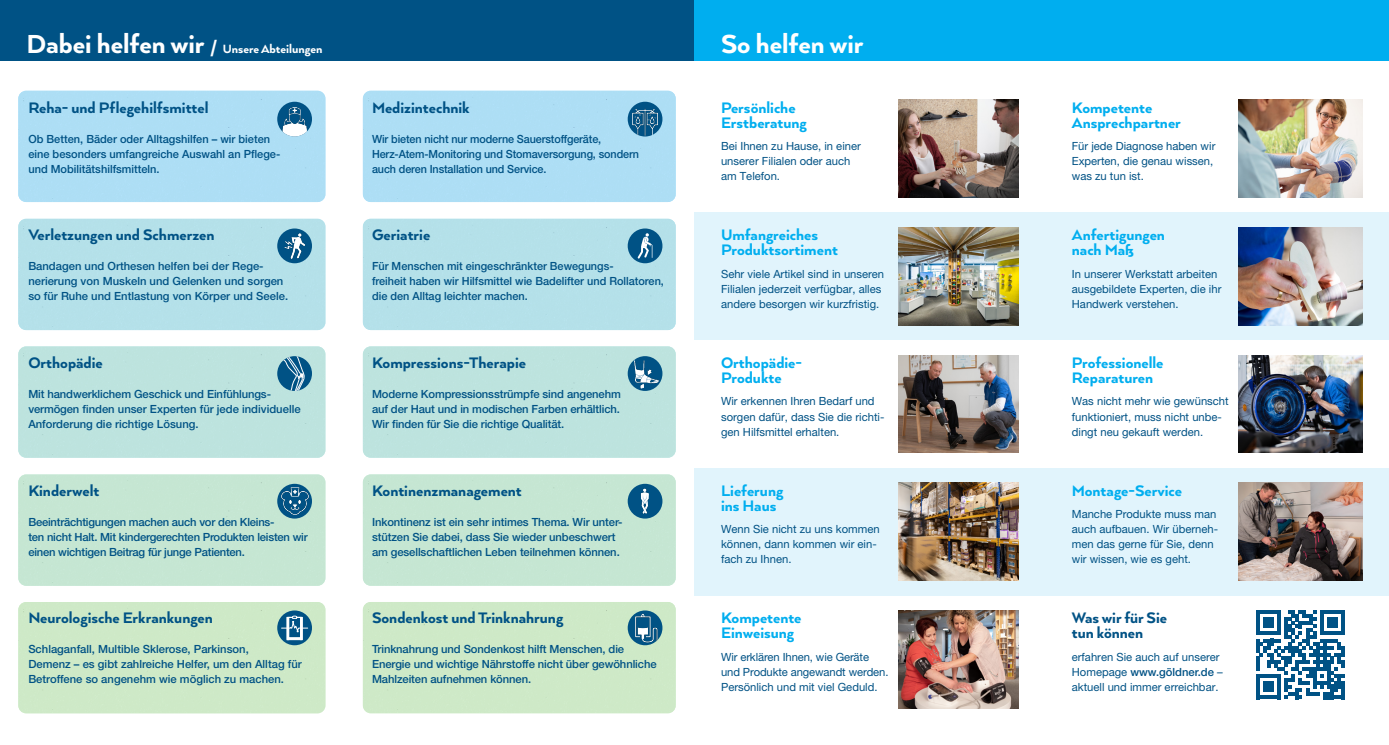
<style>
.page{position:relative;width:1389px;height:745px;background:#fff}
.page>*{position:absolute;margin:0;border:0;box-sizing:border-box;transform-origin:0 0}
.t1{font:800 30px "Arquitecta W00";color:#fff}
.t2{font:800 17.5px/15px "Arquitecta W00";color:#005285}
.t3{font:800 17.5px/15px "Arquitecta W00";color:#00aeef}
.t4{font:800 13.75px "Arquitecta W00";color:#fff}
.t5{font:500 11.25px/15px "Helvetica Neue LT Pro";letter-spacing:-.01em;color:#005285}
.t6{font:11.25px/15px "Helvetica Neue LT Pro";color:#005285}
.t7{font:500 11.25px/15px "Helvetica Neue LT Pro";letter-spacing:-.01em;color:#005285;scale:.96 1}
.s1{font-size:30px}
.s2{font-size:18.75px}
.s3{font-weight:500}
</style>
<div class="page">
<div style="left:18px;top:91px;width:307px;height:111px;background:#addef5"></div>
<div style="left:363px;top:91px;width:313px;height:111px;background:#addef5"></div>
<div style="left:18px;top:346px;width:307px;height:111px;background:#bde3de"></div>
<div style="left:363px;top:346px;width:313px;height:111px;background:#bde3de"></div>
<div style="left:18px;top:219px;width:307px;height:111px;background:#b4e1e9"></div>
<div style="left:363px;top:219px;width:313px;height:111px;background:#b4e1e9"></div>
<div style="left:18px;top:474px;width:307px;height:111px;background:#c5e6d3"></div>
<div style="left:363px;top:474px;width:313px;height:111px;background:#c5e6d3"></div>
<div style="left:18px;top:602px;width:307px;height:110px;background:#cee9c7"></div>
<div style="left:363px;top:602px;width:313px;height:110px;background:#cee9c7"></div>
<div style="left:0;top:0;width:694px;height:60px;background:#005285"></div>
<div style="left:694px;top:212px;width:695px;height:128px;background:#e1f4fc"></div>
<div style="left:694px;top:467px;width:695px;height:128px;background:#e1f4fc"></div>
<div style="left:694px;top:0;width:695px;height:60px;background:#00aeef"></div>
<img style="left:899px;top:227px;width:120px;height:98px">
<img style="left:899px;top:355px;width:120px;height:97px">
<img style="left:899px;top:482px;width:120px;height:98px">
<img style="left:899px;top:100px;width:120px;height:97px">
<img style="left:1238px;top:100px;width:124px;height:97px">
<img style="left:1238px;top:227px;width:124px;height:98px">
<img style="left:1238px;top:355px;width:124px;height:97px">
<img style="left:1238px;top:482px;width:124px;height:98px">
<svg style="left:1256px;top:610px;width:89px;height:88px"></svg>
<img style="left:899px;top:610px;width:120px;height:97px">
<svg style="left:277px;top:102px;width:35px;height:34px"></svg>
<img style="left:278px;top:103px;width:33px;height:33px">
<svg style="left:628px;top:102px;width:34px;height:34px"></svg>
<img style="left:629px;top:103px;width:33px;height:32px">
<div style="left:628px;top:356px;width:34px;height:34px;background:#005285;border-radius:50%"></div>
<img style="left:633px;top:360px;width:28px;height:28px">
<svg style="left:277px;top:228px;width:35px;height:35px"></svg>
<img style="left:278px;top:229px;width:33px;height:33px">
<div style="left:277px;top:356px;width:35px;height:34px;background:#005285;border-radius:50%"></div>
<svg style="left:278px;top:356px;width:27px;height:34px"></svg>
<svg style="left:277px;top:483px;width:35px;height:35px"></svg>
<img style="left:278px;top:484px;width:33px;height:33px">
<svg style="left:277px;top:610px;width:35px;height:34px"></svg>
<div style="left:628px;top:228px;width:34px;height:35px;background:#005285;border-radius:50%"></div>
<svg style="left:638px;top:233px;width:15px;height:25px"></svg>
<svg style="left:628px;top:483px;width:34px;height:35px"></svg>
<img style="left:629px;top:484px;width:33px;height:33px">
<svg style="left:628px;top:610px;width:34px;height:34px"></svg>
<img style="left:629px;top:611px;width:33px;height:33px">
<svg style="left:281px;top:615px;width:27px;height:24px"></svg>
<p class="t4" style="left:27px;top:40px;width:297px"><span class="s1">Dabei helfen wir</span> <span class="s2">/</span> Unsere Abteilungen</p>
<h1 class="t1" style="left:721px;top:26px;width:144px">So helfen wir</h1>
<h2 class="t2" style="left:28px;top:100px;width:182px">Reha- und Pflegehilfsmittel</h2>
<p class="t5" style="left:28px;top:131px;width:254px">Ob Betten, Bäder oder Alltagshilfen – wir bieten eine besonders umfangreiche Auswahl an Pflege&shy;und Mobilitätshilfsmitteln.</p>
<h2 class="t2" style="left:28px;top:227px;width:188px">Verletzungen und Schmerzen</h2>
<p class="t5" style="left:28px;top:258px;width:261px">Bandagen und Orthesen helfen bei der Rege&shy;nerierung von Muskeln und Gelenken und sorgen so für Ruhe und Entlastung von Körper und Seele.</p>
<h2 class="t2" style="left:28px;top:355px;width:76px">Orthopädie</h2>
<p class="t5" style="left:28px;top:386px;width:274px">Mit handwerklichem Geschick und Einfühlungs&shy;vermögen finden unser Experten für jede individuelle<br>Anforderung die richtige Lösung.</p>
<h2 class="t2" style="left:28px;top:482px;width:73px">Kinderwelt</h2>
<p class="t5" style="left:28px;top:513px;width:281px">Beeinträchtigungen machen auch vor den Kleins-<br>ten nicht Halt. Mit kindergerechten Produkten leisten wir einen wichtigen Beitrag für junge Patienten.</p>
<h2 class="t2" style="left:28px;top:610px;width:186px">Neurologische Erkrankungen</h2>
<p class="t5" style="left:28px;top:641px;width:275px">Schlaganfall, Multible Sklerose, Parkinson,<br>Demenz – es gibt zahlreiche Helfer, um den Alltag für<br>Betroffene so angenehm wie möglich zu machen.</p>
<h2 class="t2" style="left:372px;top:100px;width:99px">Medizintechnik</h2>
<p class="t7" style="left:372px;top:131px;width:280px">Wir bieten nicht nur moderne Sauerstoffgeräte,<br>Herz-Atem-Monitoring und Stomaversorgung, sondern auch deren Installation und Service.</p>
<h2 class="t2" style="left:372px;top:227px;width:60px">Geriatrie</h2>
<p class="t5" style="left:372px;top:258px;width:293px">Für Menschen mit eingeschränkter Bewegungs-<br>freiheit haben wir Hilfsmittel wie Badelifter und Rollatoren, die den Alltag leichter machen.</p>
<h2 class="t2" style="left:372px;top:355px;width:156px">Kompressions-Therapie</h2>
<p class="t5" style="left:372px;top:386px;width:250px;text-align:justify">Moderne Kompressionsstrümpfe sind angenehm auf der Haut und in modischen Farben erhältlich.<br>Wir finden für Sie die richtige Qualität.</p>
<h2 class="t2" style="left:372px;top:482px;width:151px">Kontinenzmanagement</h2>
<p class="t5" style="left:372px;top:513px;width:252px">Inkontinenz ist ein sehr intimes Thema. Wir unter&shy;stützen Sie dabei, dass Sie wieder unbeschwert am gesellschaftlichen Leben teilnehmen können.</p>
<h2 class="t2" style="left:372px;top:610px;width:193px">Sondenkost und Trinknahrung</h2>
<p class="t5" style="left:372px;top:641px;width:286px">Trinknahrung und Sondenkost hilft Menschen, die<br>Energie und wichtige Nährstoffe nicht über gewöhnliche<br>Mahlzeiten aufnehmen können.</p>
<h2 class="t3" style="left:721px;top:100px;width:87px">Persönliche<br>Erstberatung</h2>
<p class="t6" style="left:721px;top:138px;width:141px">Bei Ihnen zu Hause, in einer unserer Filialen oder auch am Telefon.</p>
<h2 class="t3" style="left:721px;top:227px;width:118px">Umfangreiches<br>Produktsortiment</h2>
<p class="t6" style="left:721px;top:266px;width:165px">Sehr viele Artikel sind in unseren<br>Filialen jederzeit verfügbar, alles andere besorgen wir kurzfristig.</p>
<h2 class="t3" style="left:721px;top:355px;width:83px">Orthopädie-<br>Produkte</h2>
<p class="t6" style="left:721px;top:393px;width:165px">Wir erkennen Ihren Bedarf und sorgen dafür, dass Sie die richti&shy;gen Hilfsmittel erhalten.</p>
<h2 class="t3" style="left:721px;top:482px;width:64px">Lieferung ins Haus</h2>
<p class="t6" style="left:721px;top:521px;width:160px">Wenn Sie nicht zu uns kommen können, dann kommen wir ein&shy;fach zu Ihnen.</p>
<h2 class="t3" style="left:721px;top:610px;width:82px">Kompetente<br>Einweisung</h2>
<p class="t6" style="left:721px;top:648px;width:169px">Wir erklären Ihnen, wie Geräte und Produkte angewandt werden.<br>Persönlich und mit viel Geduld.</p>
<h2 class="t3" style="left:1072px;top:100px;width:111px">Kompetente<br>Ansprechpartner</h2>
<p class="t6" style="left:1072px;top:138px;width:145px">Für jede Diagnose haben wir<br>Experten, die genau wissen, was zu tun ist.</p>
<h2 class="t3" style="left:1072px;top:227px;width:95px">Anfertigungen nach Maß</h2>
<p class="t6" style="left:1072px;top:266px;width:151px">In unserer Werkstatt arbeiten ausgebildete Experten, die ihr<br>Handwerk verstehen.</p>
<h2 class="t3" style="left:1072px;top:355px;width:93px">Professionelle<br>Reparaturen</h2>
<p class="t6" style="left:1072px;top:393px;width:158px">Was nicht mehr wie gewünscht funktioniert, muss nicht unbe&shy;dingt neu gekauft werden.</p>
<h2 class="t3" style="left:1072px;top:482px;width:112px">Montage-Service</h2>
<p class="t6" style="left:1072px;top:506px;width:148px">Manche Produkte muss man auch aufbauen. Wir überneh&shy;men das gerne für Sie, denn wir wissen, wie es geht.</p>
<h2 class="t2" style="left:1072px;top:610px;width:97px">Was wir für Sie tun können</h2>
<p class="t6" style="left:1072px;top:648px;width:152px">erfahren Sie auch auf unserer<br>Homepage <span class="s3">www.göldner.de</span> – aktuell und immer erreichbar.</p>
</div>
